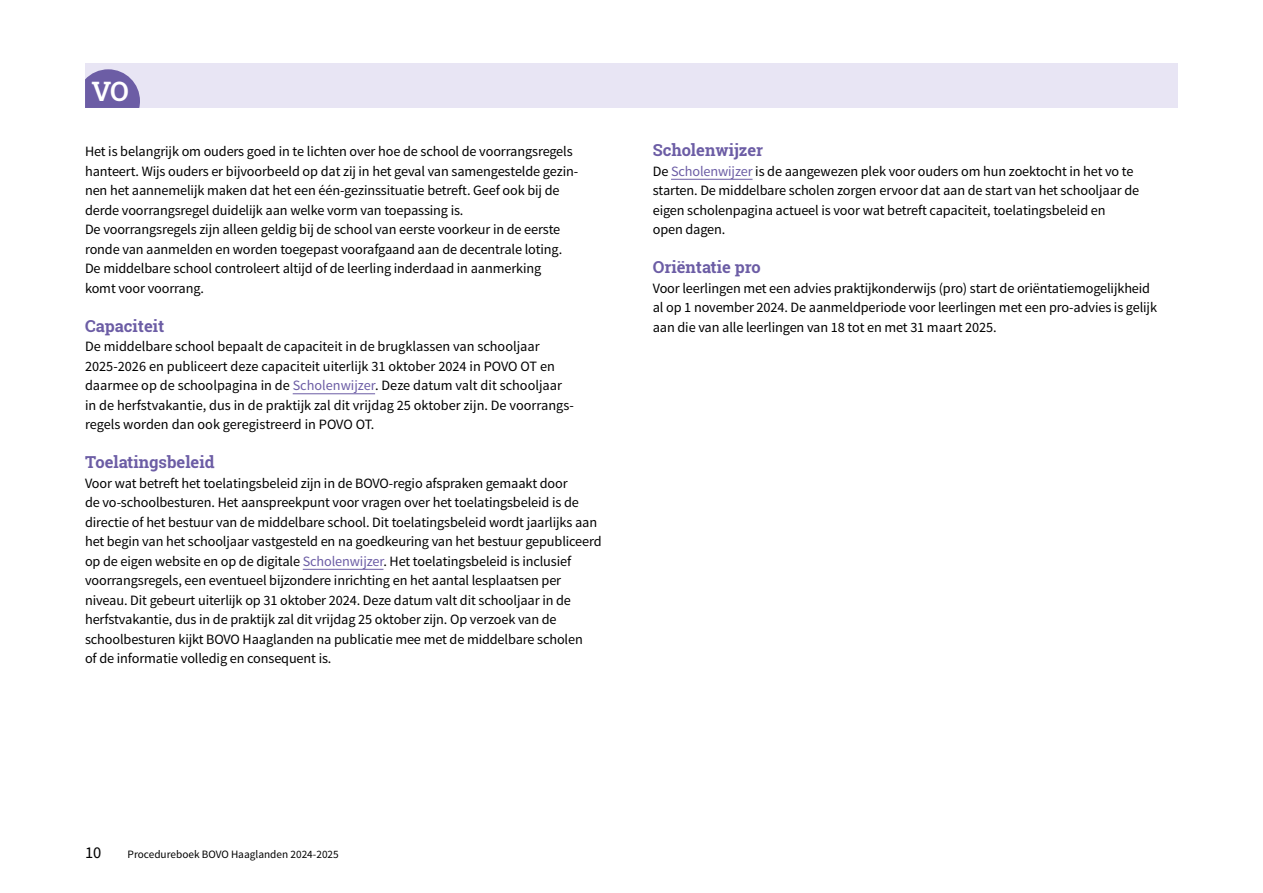
<style>
.page{position:relative;width:1263px;height:893px;background:#fff}
.page>*{position:absolute;margin:0;border:0;box-sizing:border-box;transform-origin:0 0}
.HST-titel{font:600 26.7px "Roboto Slab";color:#fff}
._0_0_Paragraaf{font:700 16.5px "Roboto Slab";color:#6c5da5}
.t1{font:16.5px "Source Sans Pro";color:#000}
.Body{font:14.25px/19.5px "Source Sans Pro";letter-spacing:-.01em;color:#000}
.t2{font:11.25px "Source Sans Pro";color:#000}
.s1{color:#6c5da5}
</style>
<div class="page">
<hr style="left:293px;top:393px;width:82px;height:1px;background:#6c5da5">
<hr style="left:303px;top:569px;width:80px;height:1px;background:#6c5da5">
<hr style="left:671px;top:179px;width:81px;height:1px;background:#6c5da5">
<div style="left:85px;top:64px;width:1093px;height:44px;background:#e8e5f4"></div>
<svg style="left:85px;top:69px;width:55px;height:39px;background:#7e70b0"></svg>
<p class="HST-titel" style="left:91px;top:73px;width:39px">VO</p>
<p class="Body" style="left:85px;top:142px;width:495px">Het is belangrijk om ouders goed in te lichten over hoe de school de voorrangsregels hanteert. Wijs ouders er bijvoorbeeld op dat zij in het geval van samengestelde gezin&shy;nen het aannemelijk maken dat het een één-gezinssituatie betreft. Geef ook bij de derde voorrangsregel duidelijk aan welke vorm van toepassing is.</p>
<p class="Body" style="left:85px;top:220px;width:479px">De voorrangsregels zijn alleen geldig bij de school van eerste voorkeur in de eerste ronde van aanmelden en worden toegepast voorafgaand aan de decentrale loting.<br>De middelbare school controleert altijd of de leerling inderdaad in aanmerking komt voor voorrang.</p>
<p class="_0_0_Paragraaf" style="left:85px;top:314px;width:81px">Capaciteit</p>
<p class="Body" style="left:85px;top:337px;width:490px">De middelbare school bepaalt de capaciteit in de brugklassen van schooljaar 2025-2026 en publiceert deze capaciteit uiterlijk 31 oktober 2024 in POVO OT en daarmee op de schoolpagina in de <span class="s1">Scholenwijzer</span>. Deze datum valt dit schooljaar in de herfstvakantie, dus in de praktijk zal dit vrijdag 25 oktober zijn. De voorrangs&shy;regels worden dan ook geregistreerd in POVO OT.</p>
<p class="_0_0_Paragraaf" style="left:85px;top:451px;width:131px">Toelatingsbeleid</p>
<p class="Body" style="left:85px;top:473px;width:518px">Voor wat betreft het toelatingsbeleid zijn in de BOVO-regio afspraken gemaakt door<br>de vo-schoolbesturen. Het aanspreekpunt voor vragen over het toelatingsbeleid is de directie of het bestuur van de middelbare school. Dit toelatingsbeleid wordt jaarlijks aan het begin van het schooljaar vastgesteld en na goedkeuring van het bestuur gepubliceerd op de eigen website en op de digitale <span class="s1">Scholenwijzer</span>. Het toelatingsbeleid is inclusief voorrangsregels, een eventueel bijzondere inrichting en het aantal lesplaatsen per niveau. Dit gebeurt uiterlijk op 31 oktober 2024. Deze datum valt dit schooljaar in de herfstvakantie, dus in de praktijk zal dit vrijdag 25 oktober zijn. Op verzoek van de schoolbesturen kijkt BOVO Haaglanden na publicatie mee met de middelbare scholen<br>of de informatie volledig en consequent is.</p>
<p class="_0_0_Paragraaf" style="left:653px;top:139px;width:112px">Scholenwijzer</p>
<p class="Body" style="left:653px;top:161px;width:488px">De <span class="s1">Scholenwijzer</span> is de aangewezen plek voor ouders om hun zoektocht in het vo te starten. De middelbare scholen zorgen ervoor dat aan de start van het schooljaar de eigen scholenpagina actueel is voor wat betreft capaciteit, toelatingsbeleid en<br>open dagen.</p>
<p class="_0_0_Paragraaf" style="left:653px;top:256px;width:110px">Oriëntatie pro</p>
<p class="Body" style="left:653px;top:278px;width:506px">Voor leerlingen met een advies praktijkonderwijs (pro) start de oriëntatiemogelijkheid al op 1 november 2024. De aanmeldperiode voor leerlingen met een pro-advies is gelijk aan die van alle leerlingen van 18 tot en met 31 maart 2025.</p>
<p class="t1" style="left:85px;top:842px;width:18px">10</p>
<p class="t2" style="left:128px;top:847px;width:213px">Procedureboek BOVO Haaglanden 2024-2025</p>
</div>
